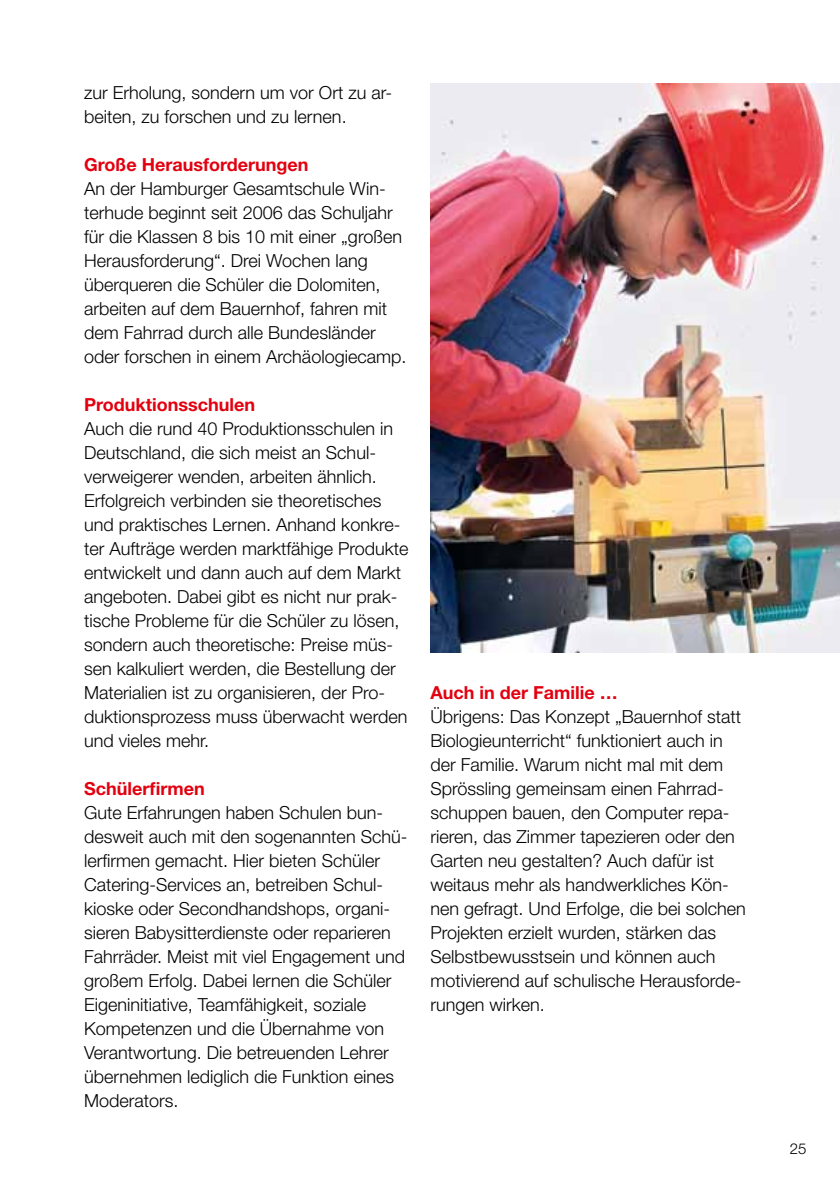
<style>
.page{position:relative;width:840px;height:1191px;background:#fff}
.page>*{position:absolute;margin:0;border:0;box-sizing:border-box;transform-origin:0 0}
.t1{font:300 18px/24px "Helvetica Neue LT Std";color:#000}
.t2{font:700 18px "Helvetica Neue LT Std";color:#e3000f}
.t3{font:300 15px "Helvetica Neue LT Std";color:#000}
</style>
<div class="page">
<img style="left:430px;top:84px;width:409px;height:568px">
<p class="t1" style="left:84px;top:80px;width:309px">zur Erholung, sondern um vor Ort zu ar&shy;beiten, zu forschen und zu lernen.</p>
<p class="t2" style="left:84px;top:153px;width:226px">Große Herausforderungen</p>
<p class="t1" style="left:84px;top:176px;width:324px">An der Hamburger Gesamtschule Win&shy;terhude beginnt seit 2006 das Schuljahr für die Klassen 8 bis 10 mit einer „großen Herausforderung“. Drei Wochen lang überqueren die Schüler die Dolomiten, arbeiten auf dem Bauernhof, fahren mit dem Fahrrad durch alle Bundesländer oder forschen in einem Archäologiecamp.</p>
<p class="t2" style="left:84px;top:393px;width:173px">Produktionsschulen</p>
<p class="t1" style="left:84px;top:416px;width:326px">Auch die rund 40 Produktionsschulen in Deutschland, die sich meist an Schul&shy;verweigerer wenden, arbeiten ähnlich.<br>Erfolgreich verbinden sie theoretisches und praktisches Lernen. Anhand konkre&shy;ter Aufträge werden marktfähige Produkte entwickelt und dann auch auf dem Markt angeboten. Dabei gibt es nicht nur prak&shy;tische Probleme für die Schüler zu lösen, sondern auch theoretische: Preise müs&shy;sen kalkuliert werden, die Bestellung der Materialien ist zu organisieren, der Pro&shy;duktionsprozess muss überwacht werden und vieles mehr.</p>
<p class="t2" style="left:84px;top:777px;width:122px">Schülerfirmen</p>
<p class="t1" style="left:84px;top:800px;width:325px">Gute Erfahrungen haben Schulen bun&shy;desweit auch mit den sogenannten Schü&shy;lerfirmen gemacht. Hier bieten Schüler Catering-Services an, betreiben Schul&shy;kioske oder Secondhandshops, organi&shy;sieren Babysitterdienste oder reparieren Fahrräder. Meist mit viel Engagement und großem Erfolg. Dabei lernen die Schüler Eigeninitiative, Teamfähigkeit, soziale Kompetenzen und die Übernahme von Verantwortung. Die betreuenden Lehrer übernehmen lediglich die Funktion eines Moderators.</p>
<p class="t2" style="left:430px;top:681px;width:189px">Auch in der Familie …</p>
<p class="t1" style="left:430px;top:704px;width:317px">Übrigens: Das Konzept „Bauernhof statt Biologieunterricht“ funktioniert auch in der Familie. Warum nicht mal mit dem Sprössling gemeinsam einen Fahrrad&shy;schuppen bauen, den Computer repa&shy;rieren, das Zimmer tapezieren oder den Garten neu gestalten? Auch dafür ist weitaus mehr als handwerkliches Kön&shy;nen gefragt. Und Erfolge, die bei solchen Projekten erzielt wurden, stärken das Selbstbewusstsein und können auch motivierend auf schulische Herausforde&shy;rungen wirken.</p>
<p class="t3" style="left:789px;top:1139px;width:18px">25</p>
</div>
